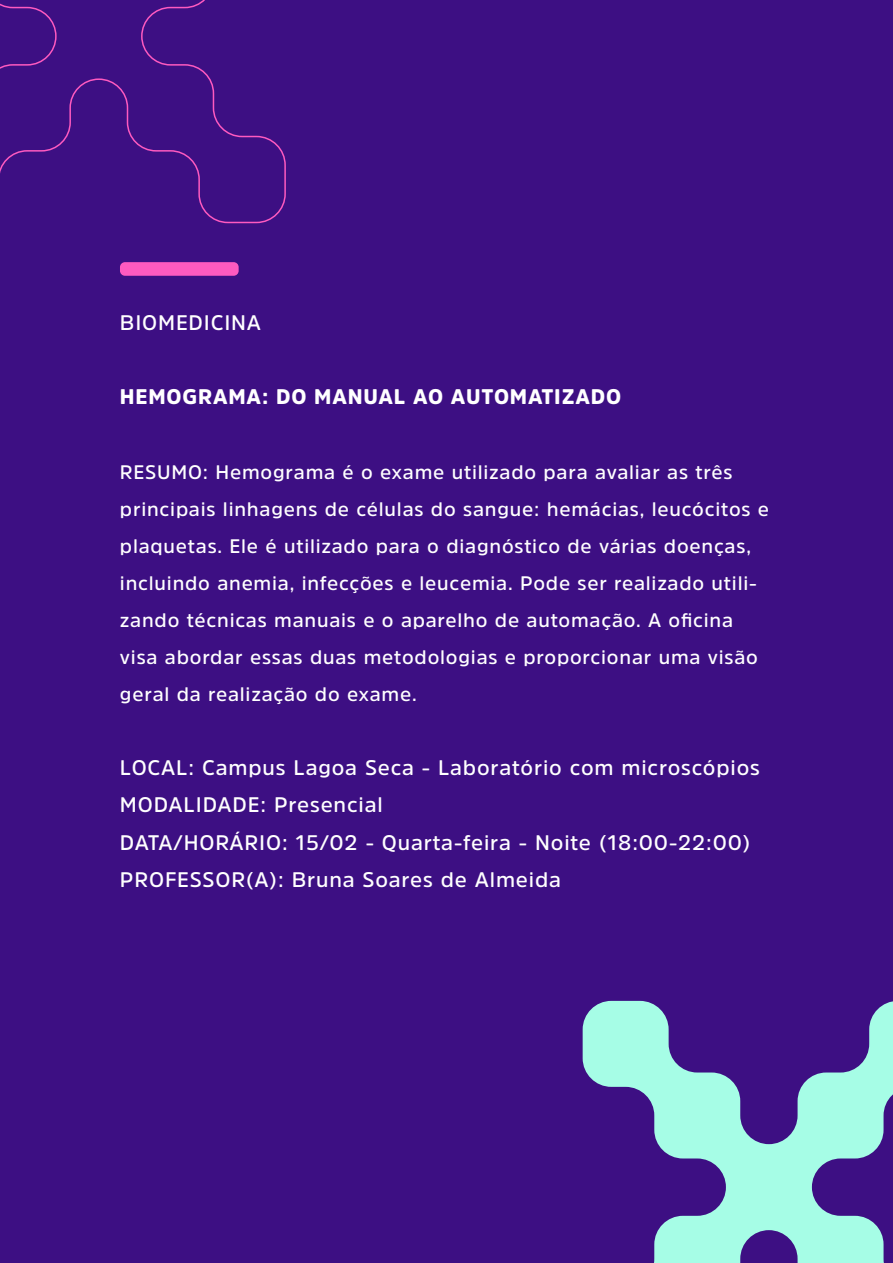
<style>
.page{position:relative;width:893px;height:1263px;background:#3d0f83}
.page>*{position:absolute;margin:0;border:0;box-sizing:border-box;transform-origin:0 0}
.t1{font:600 21px/37px "Amsi Pro";letter-spacing:.04em;color:#fff}
.t2{font:900 21px "Amsi Pro";letter-spacing:.04em;color:#fff}
.t3{font:600 19.5px/37px "Amsi Pro";letter-spacing:.04em;color:#fff}
</style>
<div class="page">
<div style="left:120px;top:262px;width:119px;height:14px;background:#fe5ac0;border-radius:5px"></div>
<svg style="left:0;top:0;width:286px;height:224px"></svg>
<svg style="left:583px;top:1001px;width:310px;height:262px"></svg>
<p class="t1" style="left:120px;top:304px;width:143px">BIOMEDICINA</p>
<p class="t2" style="left:120px;top:382px;width:503px">HEMOGRAMA: DO MANUAL AO AUTOMATIZADO</p>
<p class="t3" style="left:120px;top:453px;width:651px">RESUMO: Hemograma é o exame utilizado para avaliar as três principais linhagens de células do sangue: hemácias, leucócitos e plaquetas. Ele é utilizado para o diagnóstico de várias doenças, incluindo anemia, infecções e leucemia. Pode ser realizado utili&shy;zando técnicas manuais e o aparelho de automação. A oficina visa abordar essas duas metodologias e proporcionar uma visão geral da realização do exame.</p>
<p class="t1" style="left:120px;top:749px;width:641px">LOCAL: Campus Lagoa Seca - Laboratório com microscópios MODALIDADE: Presencial<br>DATA/HORÁRIO: 15/02 - Quarta-feira - Noite (18:00-22:00)<br>PROFESSOR(A): Bruna Soares de Almeida</p>
</div>
